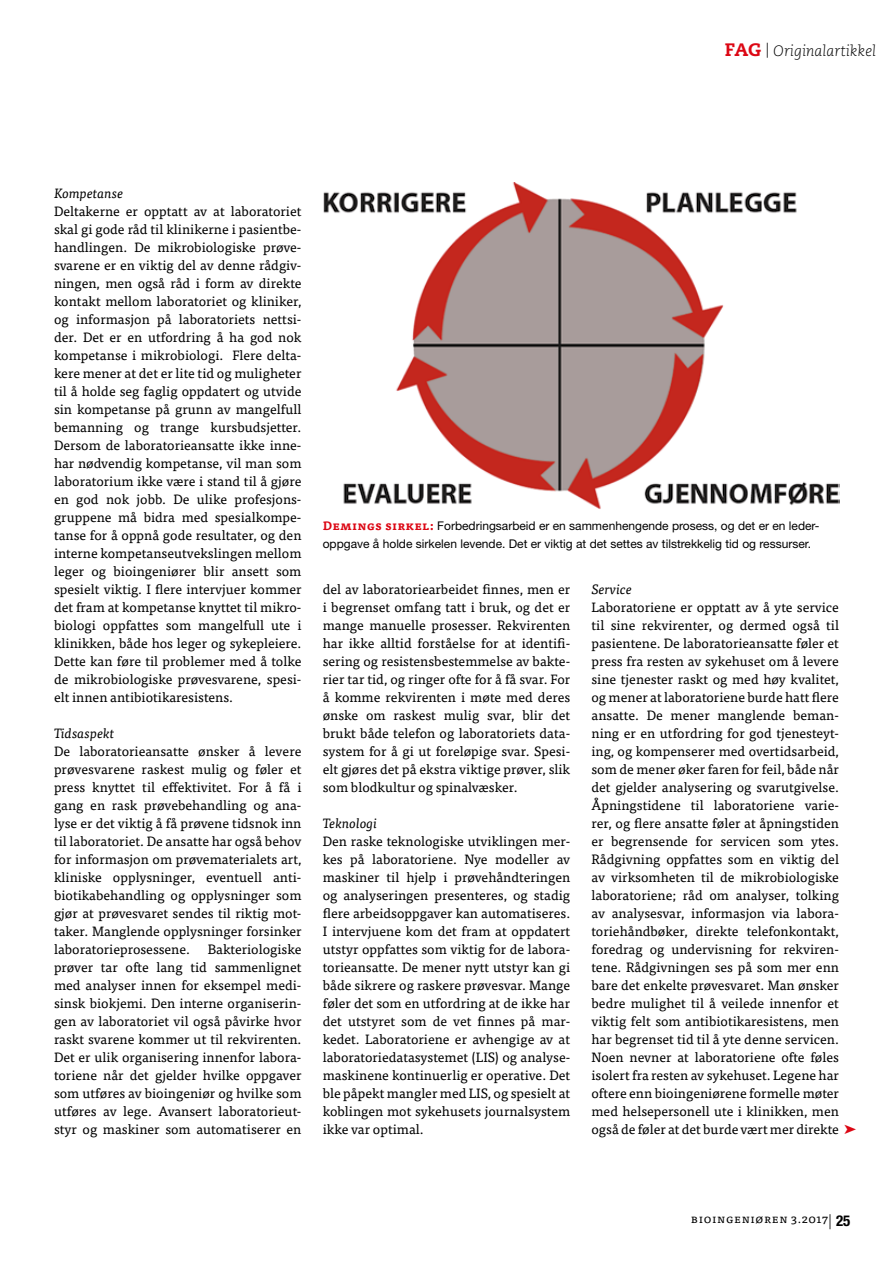
<style>
.page{position:relative;width:893px;height:1263px;background:#fff}
.page>*{position:absolute;margin:0;border:0;box-sizing:border-box;transform-origin:0 0}
.t1{font:italic 300 15px "Caecilia LT Std";color:#000}
.t2{font:13.5px/18px "Tisa Pro";color:#000;text-align:justify}
.t3{font:italic 13.5px "Tisa Pro";color:#000}
.t4{font:12px/18px "Helvetica Neue LT Pro";color:#000}
.t5{font:12px "Tisa Pro";letter-spacing:.05em;color:#000}
.s1{font-weight:800;font-style:normal;font-size:18px;color:#dc0714}
.s2{font-family:"Tisa Pro";font-weight:700;color:#dc0714}
.s3{color:#dc0714}
.s4{font-family:"Helvetica Neue LT Pro";font-weight:300;font-size:15px}
.s5{font-family:"Helvetica Neue LT Pro";font-weight:700;font-stretch:condensed;font-size:15px}
</style>
<div class="page">
<img style="left:323px;top:183px;width:516px;height:326px">
<p class="t1" style="left:725px;top:43px;width:153px"><span class="s1">FAG</span> | Originalartikkel</p>
<p class="t3" style="left:54px;top:183px;width:71px">Kompetanse</p>
<p class="t2" style="left:54px;top:201px;width:249px">Deltakerne er opptatt av at laboratoriet skal gi gode råd til klinikerne i pasientbe&shy;handlingen. De mikrobiologiske prøve&shy;svarene er en viktig del av denne rådgiv&shy;ningen, men også råd i form av direkte kontakt mellom laboratoriet og kliniker, og informasjon på laboratoriets nettsi&shy;der. Det er en utfordring å ha god nok kompetanse i mikrobiologi. Flere delta&shy;kere mener at det er lite tid og muligheter til å holde seg faglig oppdatert og utvide sin kompetanse på grunn av mangelfull bemanning og trange kursbudsjetter.<br>Dersom de laboratorieansatte ikke inne&shy;har nødvendig kompetanse, vil man som laboratorium ikke være i stand til å gjøre en god nok jobb. De ulike profesjons&shy;gruppene må bidra med spesialkompe&shy;tanse for å oppnå gode resultater, og den interne kompetanseutvekslingen mellom leger og bioingeniører blir ansett som spesielt viktig. I flere intervjuer kommer det fram at kompetanse knyttet til mikro&shy;biologi oppfattes som mangelfull ute i klinikken, både hos leger og sykepleiere.<br>Dette kan føre til problemer med å tolke de mikrobiologiske prøvesvarene, spesi&shy;elt innen antibiotikaresistens.</p>
<p class="t3" style="left:54px;top:723px;width:62px">Tidsaspekt</p>
<p class="t2" style="left:54px;top:741px;width:249px">De laboratorieansatte ønsker å levere prøvesvarene raskest mulig og føler et press knyttet til effektivitet. For å få i gang en rask prøvebehandling og ana&shy;lyse er det viktig å få prøvene tidsnok inn til laboratoriet. De ansatte har også behov for informasjon om prøvematerialets art, kliniske opplysninger, eventuell anti&shy;biotikabehandling og opplysninger som gjør at prøvesvaret sendes til riktig mot&shy;taker. Manglende opplysninger forsinker laboratorieprosessene.</p>
<p class="t2" style="left:54px;top:939px;width:249px;text-indent:154px">Bakteriologiske prøver tar ofte lang tid sammenlignet med analyser innen for eksempel medi&shy;sinsk biokjemi. Den interne organiserin&shy;gen av laboratoriet vil også påvirke hvor raskt svarene kommer ut til rekvirenten.<br>Det er ulik organisering innenfor labora&shy;toriene når det gjelder hvilke oppgaver som utføres av bioingeniør og hvilke som utføres av lege. Avansert laboratorieut&shy;styr og maskiner som automatiserer en</p>
<p class="t4" style="left:323px;top:517px;width:497px"><span class="s2">Demings sirkel:</span> Forbedringsarbeid er en sammenhengende prosess, og det er en leder&shy;oppgave å holde sirkelen levende. Det er viktig at det settes av tilstrekkelig tid og ressurser.</p>
<p class="t2" style="left:323px;top:579px;width:249px">del av laboratoriearbeidet finnes, men er i begrenset omfang tatt i bruk, og det er mange manuelle prosesser. Rekvirenten har ikke alltid forståelse for at identifi&shy;sering og resistensbestemmelse av bakte&shy;rier tar tid, og ringer ofte for å få svar. For å komme rekvirenten i møte med deres ønske om raskest mulig svar, blir det brukt både telefon og laboratoriets data&shy;system for å gi ut foreløpige svar. Spesi&shy;elt gjøres det på ekstra viktige prøver, slik som blodkultur og spinalvæsker.</p>
<p class="t3" style="left:323px;top:813px;width:56px">Teknologi</p>
<p class="t2" style="left:323px;top:831px;width:249px">Den raske teknologiske utviklingen mer&shy;kes på laboratoriene. Nye modeller av maskiner til hjelp i prøvehåndteringen og analyseringen presenteres, og stadig flere arbeidsoppgaver kan automatiseres.<br>I intervjuene kom det fram at oppdatert utstyr oppfattes som viktig for de labora&shy;torieansatte. De mener nytt utstyr kan gi både sikrere og raskere prøvesvar. Mange føler det som en utfordring at de ikke har det utstyret som de vet finnes på mar&shy;kedet. Laboratoriene er avhengige av at laboratoriedatasystemet (LIS) og analyse&shy;maskinene kontinuerlig er operative. Det ble påpekt mangler med LIS, og spesielt at koblingen mot sykehusets journalsystem ikke var optimal.</p>
<p class="t3" style="left:591px;top:579px;width:42px">Service</p>
<p class="t2" style="left:591px;top:597px;width:267px;text-align:left">Laboratoriene er opptatt av å yte service<br>til sine rekvirenter, og dermed også til pasientene. De laboratorieansatte føler et press fra resten av sykehuset om å levere sine tjenester raskt og med høy kvalitet, og mener at laboratoriene burde hatt flere ansatte. De mener manglende beman&shy;ning er en utfordring for god tjenesteyt&shy;ing, og kompenserer med overtidsarbeid, som de mener øker faren for feil, både når det gjelder analysering og svarutgivelse.<br>Åpningstidene til laboratoriene varie&shy;rer, og flere ansatte føler at åpningstiden<br>er begrensende for servicen som ytes.<br>Rådgivning oppfattes som en viktig del<br>av virksomheten til de mikrobiologiske laboratoriene; råd om analyser, tolking<br>av analysesvar, informasjon via labora&shy;toriehåndbøker, direkte telefonkontakt, foredrag og undervisning for rekviren&shy;tene. Rådgivningen ses på som mer enn bare det enkelte prøvesvaret. Man ønsker bedre mulighet til å veilede innenfor et viktig felt som antibiotikaresistens, men har begrenset tid til å yte denne servicen.<br>Noen nevner at laboratoriene ofte føles isolert fra resten av sykehuset. Legene har oftere enn bioingeniørene formelle møter med helsepersonell ute i klinikken, men også de føler at det burde vært mer direkte <span class="s3">➤</span></p>
<p class="t5" style="left:691px;top:1209px;width:161px">Bioingeniøren 3.2017<span class="s4">|</span> <span class="s5">25</span></p>
</div>
